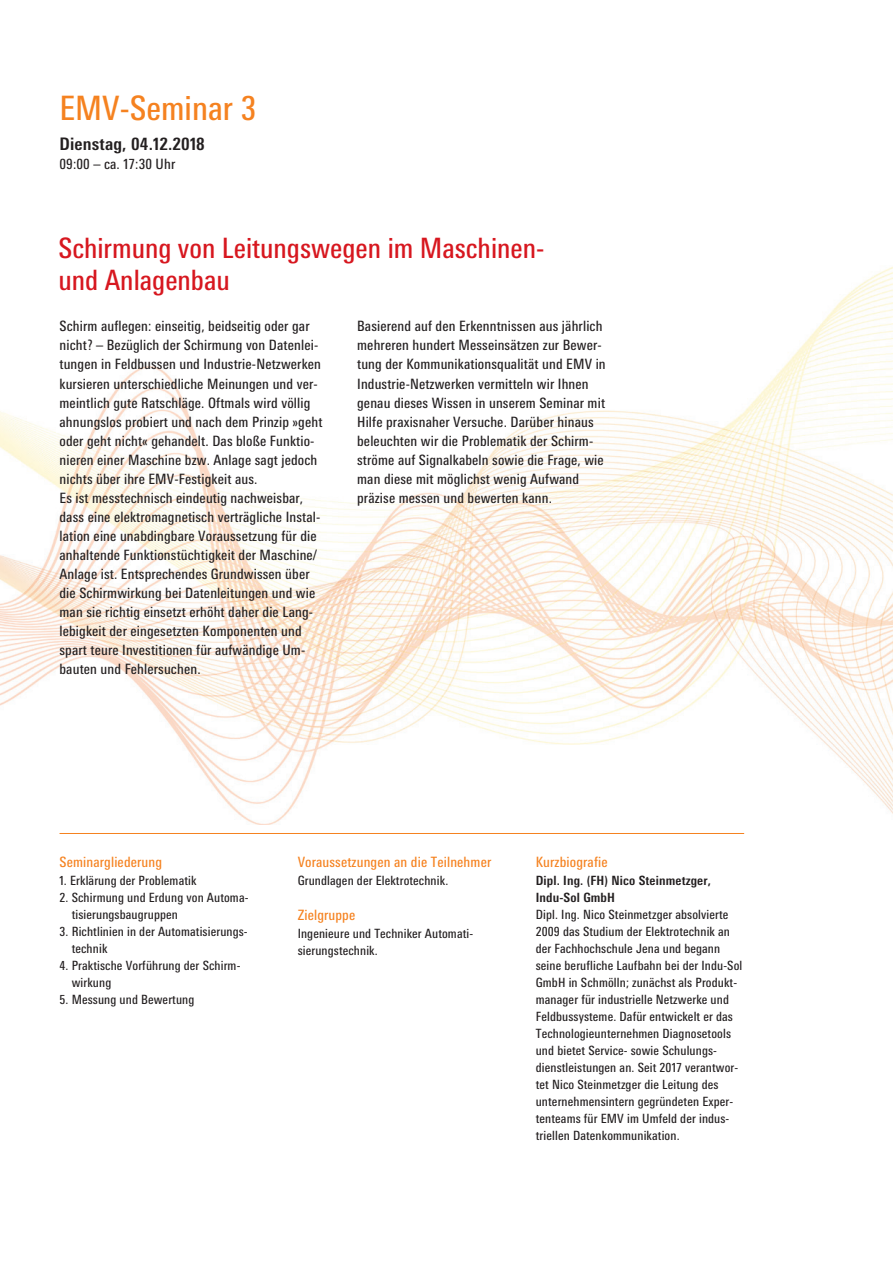
<style>
.page{position:relative;width:893px;height:1263px;background:#fff}
.page>*{position:absolute;margin:0;border:0;box-sizing:border-box;transform-origin:0 0}
.t1{font:condensed 33.6px "Messe Univers";color:#f58220}
.t2{font:condensed 28.05px/31.8px "Messe Univers";color:#d7171f}
.t3{font:700 condensed 17.25px "Messe Univers";letter-spacing:.01em;color:#231f20}
.t4{font:condensed 14.25px/19px "Messe Univers";letter-spacing:.01em;color:#231f20}
.t5{font:condensed 14.25px "Messe Univers";letter-spacing:.01em;color:#f58220}
.t6{font:condensed 12.75px/17px "Messe Univers";letter-spacing:.01em;color:#231f20}
.t7{font:700 condensed 12.75px/17px "Messe Univers";letter-spacing:.01em;color:#231f20}
</style>
<div class="page">
<img style="left:0;top:267px;width:893px;height:557px">
<hr style="left:60px;top:833px;width:684px;height:1px;background:#f58220">
<h1 class="t1" style="left:60px;top:87px;width:198px">EMV-Seminar 3</h1>
<p class="t3" style="left:60px;top:133px;width:147px">Dienstag, 04.12.2018</p>
<p class="t4" style="left:60px;top:154px;width:117px">09:00 – ca. 17:30 Uhr</p>
<h2 class="t2" style="left:58px;top:232px;width:488px">Schirmung von Leitungswegen im Maschinen&shy;und Anlagenbau</h2>
<p class="t4" style="left:60px;top:317px;width:264px">Schirm auflegen: einseitig, beidseitig oder gar nicht? – Bezüglich der Schirmung von Datenlei&shy;tungen in Feldbussen und Industrie-Netzwerken kursieren unterschiedliche Meinungen und ver&shy;meintlich gute Ratschläge. Oftmals wird völlig ahnungslos probiert und nach dem Prinzip »geht oder geht nicht« gehandelt. Das bloße Funktio&shy;nieren einer Maschine bzw. Anlage sagt jedoch nichts über ihre EMV-Festigkeit aus.<br>Es ist messtechnisch eindeutig nachweisbar, dass eine elektromagnetisch verträgliche Instal&shy;lation eine unabdingbare Voraussetzung für die anhaltende Funktionstüchtigkeit der Maschine/ Anlage ist. Entsprechendes Grundwissen über die Schirmwirkung bei Datenleitungen und wie man sie richtig einsetzt erhöht daher die Lang&shy;lebigkeit der eingesetzten Komponenten und spart teure Investitionen für aufwändige Um&shy;bauten und Fehlersuchen.</p>
<p class="t4" style="left:357px;top:317px;width:250px">Basierend auf den Erkenntnissen aus jährlich mehreren hundert Messeinsätzen zur Bewer&shy;tung der Kommunikationsqualität und EMV in Industrie-Netzwerken vermitteln wir Ihnen genau dieses Wissen in unserem Seminar mit Hilfe praxisnaher Versuche. Darüber hinaus beleuchten wir die Problematik der Schirm&shy;ströme auf Signalkabeln sowie die Frage, wie man diese mit möglichst wenig Aufwand präzise messen und bewerten kann.</p>
<p class="t5" style="left:60px;top:853px;width:104px">Seminargliederung</p>
<p class="t6" style="left:60px;top:871px;width:139px">1. Erklärung der Problematik</p>
<p class="t6" style="left:72px;top:888px;width:178px;text-indent:-12px">2. Schirmung und Erdung von Automa&shy;tisierungsbaugruppen</p>
<p class="t6" style="left:72px;top:922px;width:178px;text-indent:-12px">3. Richtlinien in der Automatisierungs&shy;technik</p>
<p class="t6" style="left:72px;top:956px;width:170px;text-indent:-12px">4. Praktische Vorführung der Schirm&shy;wirkung</p>
<p class="t6" style="left:60px;top:990px;width:136px">5. Messung und Bewertung</p>
<p class="t5" style="left:298px;top:853px;width:195px">Voraussetzungen an die Teilnehmer</p>
<p class="t6" style="left:298px;top:871px;width:152px">Grundlagen der Elektrotechnik.</p>
<p class="t5" style="left:298px;top:906px;width:59px">Zielgruppe</p>
<p class="t6" style="left:298px;top:924px;width:177px">Ingenieure und Techniker Automati&shy;sierungstechnik.</p>
<p class="t5" style="left:536px;top:853px;width:73px">Kurzbiografie</p>
<p class="t7" style="left:536px;top:871px;width:177px">Dipl. Ing. (FH) Nico Steinmetzger,<br>Indu-Sol GmbH</p>
<p class="t6" style="left:536px;top:905px;width:208px">Dipl. Ing. Nico Steinmetzger absolvierte 2009 das Studium der Elektrotechnik an der Fachhochschule Jena und begann seine berufliche Laufbahn bei der Indu-Sol GmbH in Schmölln; zunächst als Produkt&shy;manager für industrielle Netzwerke und Feldbussysteme. Dafür entwickelt er das Technologieunternehmen Diagnosetools und bietet Service- sowie Schulungs&shy;dienstleistungen an. Seit 2017 verantwor&shy;tet Nico Steinmetzger die Leitung des unternehmensintern gegründeten Exper&shy;tenteams für EMV im Umfeld der indus&shy;triellen Datenkommunikation.</p>
</div>
